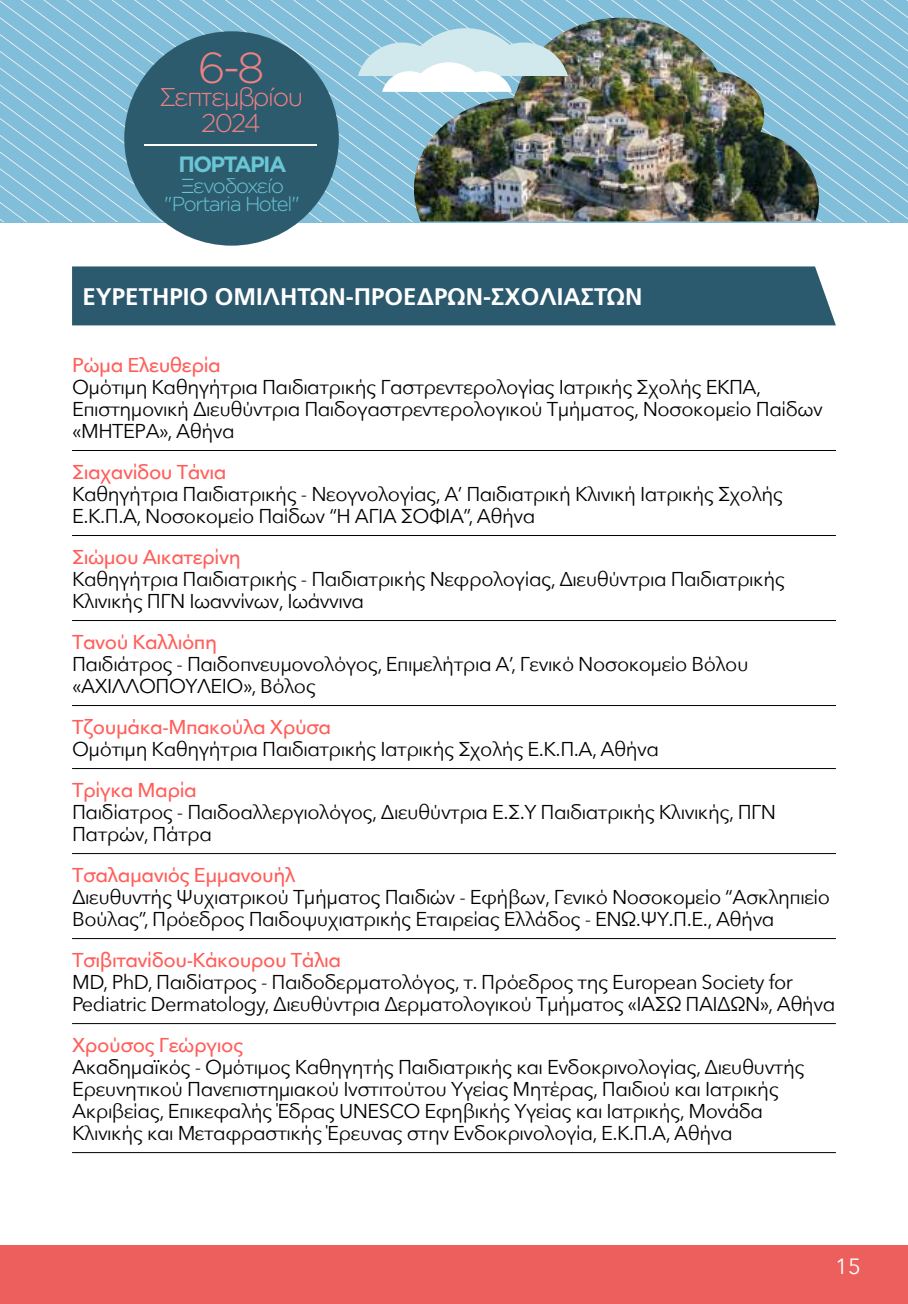
<style>
.page{position:relative;width:908px;height:1304px;background:#fff}
.page>*{position:absolute;margin:0;border:0;box-sizing:border-box;transform-origin:0 0}
.t1{font:300 43.4px "Gotham Greek";color:#ef8182}
.t2{font:300 25.6px/26.2px "Gotham Greek";letter-spacing:-.075em;color:#ef8182;text-align:center}
.t3{font:700 24px "PF Catalog";color:#fff}
.t4{font:700 22.2px "Gotham Greek";letter-spacing:-.075em;color:#6ac5d4}
.t5{font:22px "Avenir Next";color:#fff}
.t6{font:300 20.2px/18.6px "Gotham Greek";letter-spacing:-.075em;color:#6ac5d4;text-align:center}
.t7{font:20px/22px "Avenir Next";letter-spacing:-.025em;color:#000}
.t8{font:500 20px "Avenir Next";letter-spacing:-.025em;color:#ff5e59}
</style>
<div class="page">
<svg style="left:889px;top:0;width:18px;height:219px;background:#88c1db"></svg>
<svg style="left:867px;top:0;width:22px;height:222px;background:#88c1db"></svg>
<svg style="left:844px;top:0;width:23px;height:222px;background:#88c1db"></svg>
<svg style="left:821px;top:0;width:23px;height:222px;background:#88c1db"></svg>
<svg style="left:0;top:0;width:410px;height:222px;background:#88c1db"></svg>
<svg style="left:0;top:4px;width:399px;height:218px;background:#88c1db"></svg>
<svg style="left:0;top:12px;width:388px;height:210px;background:#88c1db"></svg>
<svg style="left:0;top:21px;width:376px;height:201px;background:#88c1db"></svg>
<svg style="left:0;top:29px;width:365px;height:193px;background:#88c1db"></svg>
<svg style="left:0;top:38px;width:354px;height:184px;background:#88c1db"></svg>
<svg style="left:0;top:46px;width:342px;height:176px;background:#88c1db"></svg>
<svg style="left:0;top:51px;width:308px;height:171px;background:#88c1db"></svg>
<div style="left:0;top:1245px;width:907px;height:59px;background:#ec5f5d"></div>
<img style="left:414px;top:18px;width:404px;height:204px">
<div style="left:124px;top:31px;width:215px;height:215px;background:#2d5b6e;border-radius:50%"></div>
<hr style="left:144px;top:144px;width:172px;height:2px;background:#fff">
<svg style="left:358px;top:28px;width:209px;height:64px"></svg>
<div style="left:72px;top:266px;width:763px;height:59px;background:#2b596e"></div>
<hr style="left:72px;top:450px;width:763px;height:1px;background:#000">
<hr style="left:72px;top:535px;width:763px;height:1px;background:#000">
<hr style="left:72px;top:620px;width:763px;height:1px;background:#000">
<hr style="left:72px;top:705px;width:763px;height:1px;background:#000">
<hr style="left:72px;top:768px;width:763px;height:1px;background:#000">
<hr style="left:72px;top:853px;width:763px;height:1px;background:#000">
<hr style="left:72px;top:938px;width:763px;height:1px;background:#000">
<hr style="left:72px;top:1023px;width:763px;height:1px;background:#000">
<hr style="left:72px;top:1152px;width:763px;height:1px;background:#000">
<h1 class="t1" style="left:198px;top:44px;width:68px">6-8</h1>
<p class="t2" style="left:159px;top:83px;width:145px">Σεπτεμβρίου<br>2024</p>
<p class="t4" style="left:178px;top:152px;width:110px">ΠΟΡΤΑΡΙΑ</p>
<p class="t6" style="left:164px;top:176px;width:138px">Ξενοδοχείο "Portaria Hotel"</p>
<p class="t3" style="left:83px;top:283px;width:561px">ΕΥΡΕΤΗΡΙΟ ΟΜΙΛΗΤΩΝ-ΠΡΟΕΔΡΩΝ-ΣΧΟΛΙΑΣΤΩΝ</p>
<p class="t8" style="left:72px;top:348px;width:150px">Ρώμα Ελευθερία</p>
<p class="t7" style="left:72px;top:375px;width:752px">Ομότιμη Καθηγήτρια Παιδιατρικής Γαστρεντερολογίας Ιατρικής Σχολής ΕΚΠΑ,<br>Επιστημονική Διευθύντρια Παιδογαστρεντερολογικού Τμήματος, Νοσοκομείο Παίδων «ΜΗΤΕΡΑ», Αθήνα</p>
<p class="t8" style="left:72px;top:455px;width:156px">Σιαχανίδου Τάνια</p>
<p class="t7" style="left:72px;top:482px;width:712px">Καθηγήτρια Παιδιατρικής - Νεογνολογίας, Α’ Παιδιατρική Κλινική Ιατρικής Σχολής<br>Ε.Κ.Π.Α, Νοσοκομείο Παίδων “Η ΑΓΙΑ ΣΟΦΙΑ”, Αθήνα</p>
<p class="t8" style="left:72px;top:540px;width:170px">Σιώμου Αικατερίνη</p>
<p class="t7" style="left:72px;top:567px;width:714px">Καθηγήτρια Παιδιατρικής - Παιδιατρικής Νεφρολογίας, Διευθύντρια Παιδιατρικής<br>Κλινικής ΠΓΝ Ιωαννίνων, Ιωάννινα</p>
<p class="t8" style="left:72px;top:625px;width:146px">Τανού Καλλιόπη</p>
<p class="t7" style="left:72px;top:652px;width:677px">Παιδιάτρος - Παιδοπνευμονολόγος, Επιμελήτρια Α’, Γενικό Νοσοκομείο Βόλου «ΑΧΙΛΛΟΠΟΥΛΕΙΟ», Βόλος</p>
<p class="t8" style="left:72px;top:710px;width:260px">Τζουμάκα-Μπακούλα Χρύσα</p>
<p class="t7" style="left:72px;top:737px;width:588px">Ομότιμη Καθηγήτρια Παιδιατρικής Ιατρικής Σχολής Ε.Κ.Π.Α, Αθήνα</p>
<p class="t8" style="left:72px;top:773px;width:126px">Τρίγκα Μαρία</p>
<p class="t7" style="left:72px;top:800px;width:705px">Παιδίατρος - Παιδοαλλεργιολόγος, Διευθύντρια Ε.Σ.Υ Παιδιατρικής Κλινικής, ΠΓΝ<br>Πατρών, Πάτρα</p>
<p class="t8" style="left:72px;top:858px;width:225px">Τσαλαμανιός Εμμανουήλ</p>
<p class="t7" style="left:72px;top:885px;width:759px">Διευθυντής Ψυχιατρικού Τμήματος Παιδιών - Εφήβων, Γενικό Νοσοκομείο “Ασκληπιείο<br>Βούλας”, Πρόεδρος Παιδοψυχιατρικής Εταιρείας Ελλάδος - ΕΝΩ.ΨΥ.Π.Ε., Αθήνα</p>
<p class="t8" style="left:72px;top:943px;width:270px">Τσιβιτανίδου-Κάκουρου Τάλια</p>
<p class="t7" style="left:72px;top:970px;width:764px">MD, PhD, Παιδίατρος - Παιδοδερματολόγος, τ. Πρόεδρος της European Society for<br>Pediatric Dermatology, Διευθύντρια Δερματολογικού Τμήματος «ΙΑΣΩ ΠΑΙΔΩΝ», Αθήνα</p>
<p class="t8" style="left:72px;top:1028px;width:173px">Χρούσος Γεώργιος</p>
<p class="t7" style="left:72px;top:1055px;width:733px">Ακαδημαϊκός - Ομότιμος Καθηγητής Παιδιατρικής και Ενδοκρινολογίας, Διευθυντής Ερευνητικού Πανεπιστημιακού Ινστιτούτου Υγείας Μητέρας, Παιδιού και Ιατρικής Ακριβείας, Επικεφαλής Έδρας UNESCO Εφηβικής Υγείας και Ιατρικής, Μονάδα Κλινικής και Μεταφραστικής Έρευνας στην Ενδοκρινολογία, Ε.Κ.Π.Α, Αθήνα</p>
<p class="t5" style="left:834px;top:1248px;width:27px">15</p>
</div>
